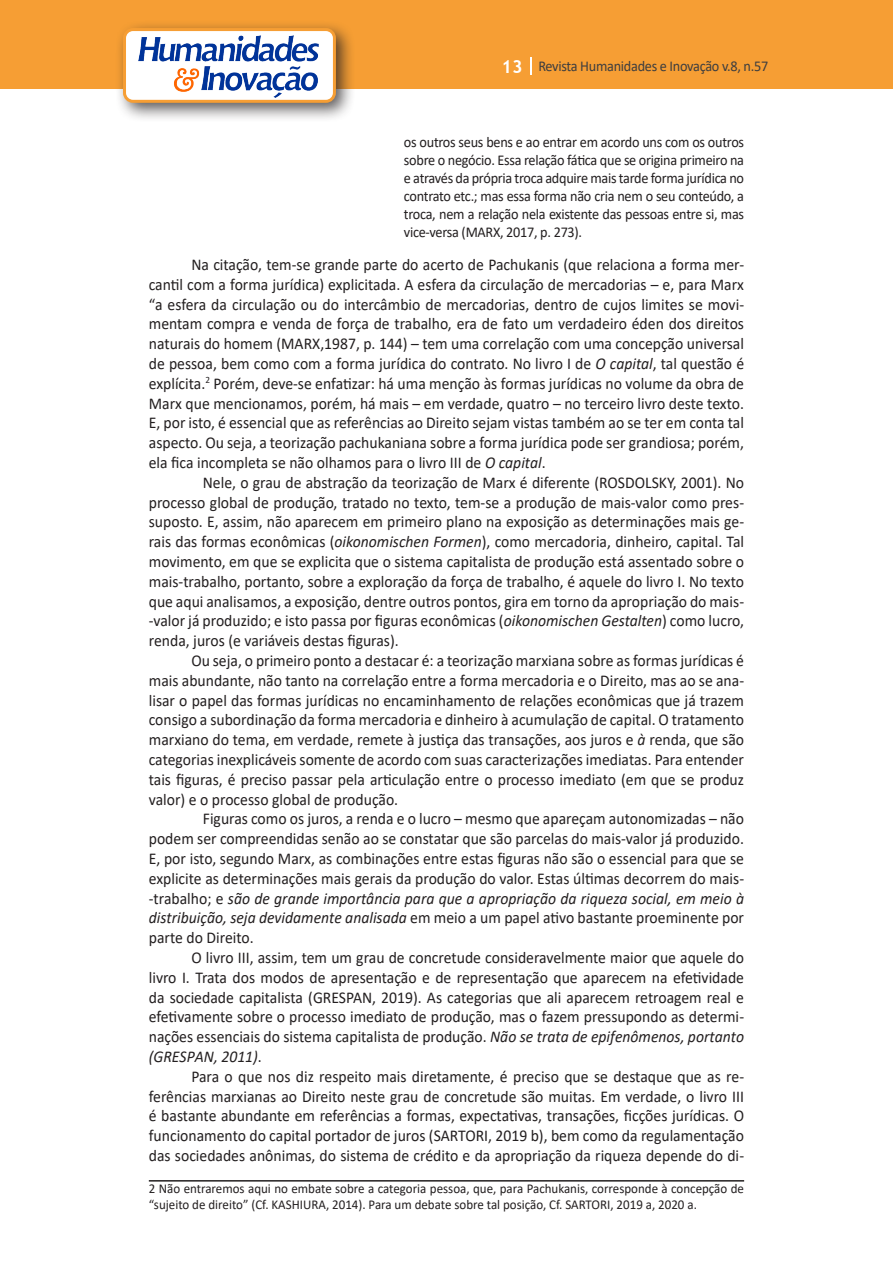
<style>
.page{position:relative;width:893px;height:1263px;background:#fff}
.page>*{position:absolute;margin:0;border:0;box-sizing:border-box;transform-origin:0 0}
.Texto{font:16.5px/19.8px "Calibri";color:#231f20;text-align:justify;scale:.95 1}
.citacao{font:15px/18px "Calibri";letter-spacing:-.02em;color:#231f20;text-align:justify;scale:.95 1}
.t1{font:15px "Calibri";letter-spacing:-.02em;color:#3e3e3f;scale:.95 1}
.Rodapé{font:13.5px/16.2px "Calibri";color:#231f20;scale:.96 1}
.s1{font-family:"Trebuchet MS";font-weight:700;font-size:18px;color:#fff}
.s2{font-style:italic}
</style>
<div class="page">
<div style="left:0;top:0;width:893px;height:88px;background:#f69e34"></div>
<svg style="left:530px;top:57px;width:2px;height:18px"></svg>
<div style="left:115px;top:20px;width:241px;height:103px;background:#231f20;opacity:.75"></div>
<div style="left:125px;top:30px;width:209px;height:71px;background:#fff;border-radius:9px"></div>
<img style="left:138px;top:35px;width:181px;height:62px">
<div style="left:123px;top:28px;width:213px;height:75px;border:3px solid #f69e34;border-radius:9px"></div>
<hr style="left:149px;top:1180px;width:595px;height:1px;background:#231f20">
<p class="t1" style="left:501px;top:56px;width:282px"><span class="s1">13</span> Revista Humanidades e Inovação v.8, n.57</p>
<p class="citacao" style="left:404px;top:133px;width:360px">os outros seus bens e ao entrar em acordo uns com os outros sobre o negócio. Essa relação fática que se origina primeiro na e através da própria troca adquire mais tarde forma jurídica no contrato etc.; mas essa forma não cria nem o seu conteúdo, a troca, nem a relação nela existente das pessoas entre si, mas vice-versa (MARX, 2017, p. 273).</p>
<p class="Texto" style="left:149px;top:254px;width:628px;text-indent:43px">Na citação, tem-se grande parte do acerto de Pachukanis (que relaciona a forma mer&shy;cantil com a forma jurídica) explicitada. A esfera da circulação de mercadorias – e, para Marx “a esfera da circulação ou do intercâmbio de mercadorias, dentro de cujos limites se movi&shy;mentam compra e venda de força de trabalho, era de fato um verdadeiro éden dos direitos naturais do homem (MARX,1987, p. 144) – tem uma correlação com uma concepção universal de pessoa, bem como com a forma jurídica do contrato. No livro I de <span class="s2">O capital</span>, tal questão é explícita.<sup>2</sup> Porém, deve-se enfatizar: há uma menção às formas jurídicas no volume da obra de Marx que mencionamos, porém, há mais – em verdade, quatro – no terceiro livro deste texto.<br>E, por isto, é essencial que as referências ao Direito sejam vistas também ao se ter em conta tal aspecto. Ou seja, a teorização pachukaniana sobre a forma jurídica pode ser grandiosa; porém, ela fica incompleta se não olhamos para o livro III de <span class="s2">O capital</span>.</p>
<p class="Texto" style="left:149px;top:472px;width:628px;text-indent:54px">Nele, o grau de abstração da teorização de Marx é diferente (ROSDOLSKY, 2001). No processo global de produção, tratado no texto, tem-se a produção de mais-valor como pres&shy;suposto. E, assim, não aparecem em primeiro plano na exposição as determinações mais ge&shy;rais das formas econômicas (<span class="s2">oikonomischen Formen</span>), como mercadoria, dinheiro, capital. Tal movimento, em que se explicita que o sistema capitalista de produção está assentado sobre o mais-trabalho, portanto, sobre a exploração da força de trabalho, é aquele do livro I. No texto que aqui analisamos, a exposição, dentre outros pontos, gira em torno da apropriação do mais--valor já produzido; e isto passa por figuras econômicas (<span class="s2">oikonomischen Gestalten</span>) como lucro, renda, juros (e variáveis destas figuras).</p>
<p class="Texto" style="left:149px;top:650px;width:628px;text-indent:43px">Ou seja, o primeiro ponto a destacar é: a teorização marxiana sobre as formas jurídicas é mais abundante, não tanto na correlação entre a forma mercadoria e o Direito, mas ao se ana&shy;lisar o papel das formas jurídicas no encaminhamento de relações econômicas que já trazem consigo a subordinação da forma mercadoria e dinheiro à acumulação de capital. O tratamento marxiano do tema, em verdade, remete à justiça das transações, aos juros e <span class="s2">à</span> renda, que são categorias inexplicáveis somente de acordo com suas caracterizações imediatas. Para entender tais figuras, é preciso passar pela articulação entre o processo imediato (em que se produz valor) e o processo global de produção.</p>
<p class="Texto" style="left:149px;top:808px;width:628px;text-indent:54px">Figuras como os juros, a renda e o lucro – mesmo que apareçam autonomizadas – não podem ser compreendidas senão ao se constatar que são parcelas do mais-valor já produzido.<br>E, por isto, segundo Marx, as combinações entre estas figuras não são o essencial para que se explicite as determinações mais gerais da produção do valor. Estas últimas decorrem do mais--trabalho; e <span class="s2">são de grande importância para que a apropriação da riqueza social, em meio à distribuição, seja devidamente analisada</span> em meio a um papel ativo bastante proeminente por parte do Direito.</p>
<p class="Texto" style="left:149px;top:947px;width:628px;text-indent:43px">O livro III, assim, tem um grau de concretude consideravelmente maior que aquele do livro I. Trata dos modos de apresentação e de representação que aparecem na efetividade da sociedade capitalista (GRESPAN, 2019). As categorias que ali aparecem retroagem real e efetivamente sobre o processo imediato de produção, mas o fazem pressupondo as determi&shy;nações essenciais do sistema capitalista de produção. <span class="s2">Não se trata de epifenômenos, portanto (GRESPAN, 2011)</span>.</p>
<p class="Texto" style="left:149px;top:1066px;width:628px;text-indent:43px">Para o que nos diz respeito mais diretamente, é preciso que se destaque que as re&shy;ferências marxianas ao Direito neste grau de concretude são muitas. Em verdade, o livro III é bastante abundante em referências a formas, expectativas, transações, ficções jurídicas. O funcionamento do capital portador de juros (SARTORI, 2019 b), bem como da regulamentação das sociedades anônimas, do sistema de crédito e da apropriação da riqueza depende do di-</p>
<p class="Rodapé" style="left:149px;top:1180px;width:621px">2 Não entraremos aqui no embate sobre a categoria pessoa, que, para Pachukanis, corresponde à concepção de “sujeito de direito” (Cf. KASHIURA, 2014). Para um debate sobre tal posição, Cf. SARTORI, 2019 a, 2020 a.</p>
</div>
